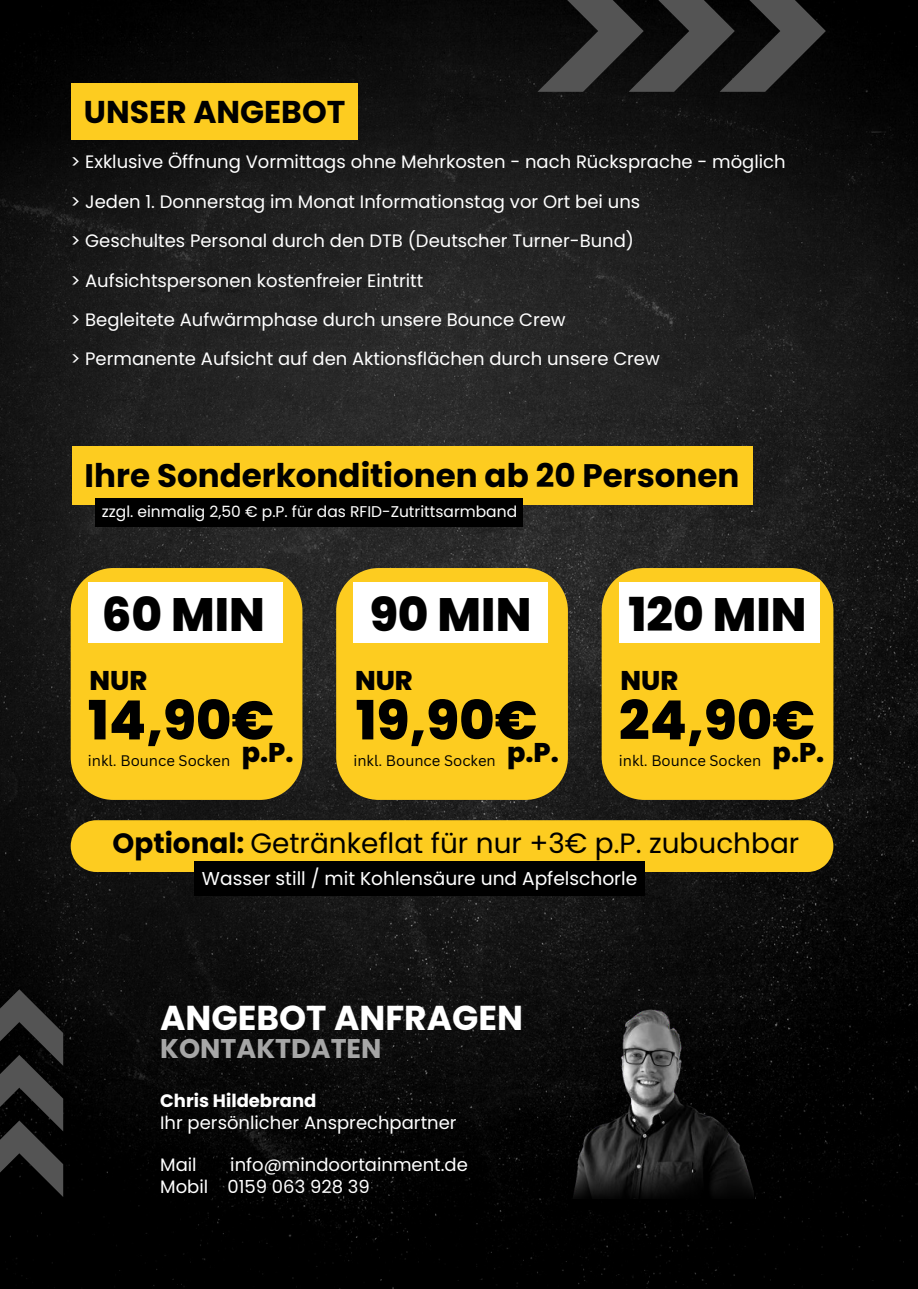
<style>
.page{position:relative;width:918px;height:1289px;background:#fff}
.page>*{position:absolute;margin:0;border:0;box-sizing:border-box;transform-origin:0 0}
.t1{font:800 54px "Poppins";color:#000}
.t2{font:800 46.8px "Poppins";color:#000}
.t3{font:700 34.5px "Poppins";color:#fff}
.t4{font:700 32.55px "Poppins";color:#000}
.t5{font:700 31.5px "Poppins";color:#000}
.t6{font:27.9px "Poppins";color:#000}
.t7{font:700 27px "Poppins";color:#a6a6a6}
.t8{font:800 27px "Poppins";color:#000}
.t9{font:18.6px "Poppins";color:#fff}
.t10{font:18px/39.3px "Poppins";color:#fff}
.t11{font:700 18px "Poppins";color:#fff}
.t12{font:15.45px "Poppins";color:#fff}
.t13{font:14.85px "Canva Sans";color:#000}
.s1{font-weight:700}
</style>
<div class="page">
<img style="left:0;top:0;width:918px;height:1288px">
<div style="left:71px;top:568px;width:231px;height:231px;background:#fdcc20"></div>
<div style="left:88px;top:581px;width:195px;height:61px;background:#fff"></div>
<div style="left:336px;top:568px;width:232px;height:231px;background:#fdcc20"></div>
<div style="left:353px;top:581px;width:195px;height:61px;background:#fff"></div>
<div style="left:602px;top:568px;width:231px;height:231px;background:#fdcc20"></div>
<div style="left:619px;top:581px;width:200px;height:61px;background:#fff"></div>
<div style="left:71px;top:820px;width:762px;height:51px;background:#fdcc20"></div>
<svg style="left:537px;top:0;width:289px;height:92px;background:#2b2b2b"></svg>
<svg style="left:0;top:989px;width:63px;height:207px;background:#292929"></svg>
<div style="left:71px;top:84px;width:287px;height:56px;background:#fdcc20"></div>
<div style="left:72px;top:446px;width:681px;height:59px;background:#fdcc20"></div>
<div style="left:96px;top:498px;width:427px;height:28px;background:#000"></div>
<div style="left:195px;top:861px;width:450px;height:34px;background:#000"></div>
<img style="left:472px;top:1006px;width:286px;height:191px">
<svg style="left:569px;top:1104px;width:185px;height:104px;background:#181818"></svg>
<h3 class="t5" style="left:84px;top:93px;width:263px">UNSER ANGEBOT</h3>
<p class="t10" style="left:71px;top:143px;width:717px">&gt; Exklusive Öffnung Vormittags ohne Mehrkosten - nach Rücksprache - möglich &gt; Jeden 1. Donnerstag im Monat Informationstag vor Ort bei uns<br>&gt; Geschultes Personal durch den DTB (Deutscher Turner-Bund)<br>&gt; Aufsichtspersonen kostenfreier Eintritt<br>&gt; Begleitete Aufwärmphase durch unsere Bounce Crew<br>&gt; Permanente Aufsicht auf den Aktionsflächen durch unsere Crew</p>
<h3 class="t4" style="left:85px;top:456px;width:657px">Ihre Sonderkonditionen ab 20 Personen</h3>
<p class="t12" style="left:102px;top:503px;width:417px">zzgl. einmalig 2,50 € p.P. für das RFID-Zutrittsarmband</p>
<h2 class="t2" style="left:102px;top:587px;width:165px">60 MIN</h2>
<h2 class="t2" style="left:370px;top:587px;width:163px">90 MIN</h2>
<h2 class="t2" style="left:629px;top:587px;width:180px">120 MIN</h2>
<h3 class="t8" style="left:90px;top:664px;width:59px">NUR</h3>
<h3 class="t8" style="left:355px;top:664px;width:59px">NUR</h3>
<h3 class="t8" style="left:621px;top:664px;width:59px">NUR</h3>
<h1 class="t1" style="left:88px;top:689px;width:188px">14,90€</h1>
<p class="t13" style="left:88px;top:751px;width:207px">inkl. Bounce Socken <sup>p.P.</sup></p>
<h1 class="t1" style="left:356px;top:689px;width:183px">19,90€</h1>
<p class="t13" style="left:353px;top:751px;width:207px">inkl. Bounce Socken <sup>p.P.</sup></p>
<h1 class="t1" style="left:619px;top:689px;width:198px">24,90€</h1>
<p class="t13" style="left:619px;top:751px;width:207px">inkl. Bounce Socken <sup>p.P.</sup></p>
<h3 class="t6" style="left:112px;top:826px;width:688px"><span class="s1">Optional:</span> Getränkeflat für nur +3€ p.P. zubuchbar</h3>
<p class="t9" style="left:202px;top:867px;width:437px">Wasser still / mit Kohlensäure und Apfelschorle</p>
<h3 class="t3" style="left:160px;top:997px;width:364px">ANGEBOT ANFRAGEN</h3>
<h3 class="t7" style="left:160px;top:1032px;width:223px">KONTAKTDATEN</h3>
<p class="t11" style="left:160px;top:1090px;width:158px">Chris Hildebrand</p>
<p class="t10" style="left:160px;top:1102px;width:298px">Ihr persönlicher Ansprechpartner</p>
<p class="t10" style="left:160px;top:1145px;width:38px">Mail</p>
<p class="t10" style="left:160px;top:1154px;width:309px;line-height:21.3px;text-indent:70px">info@mindoortainment.de<br>Mobil 0159 063 928 39</p>
</div>
